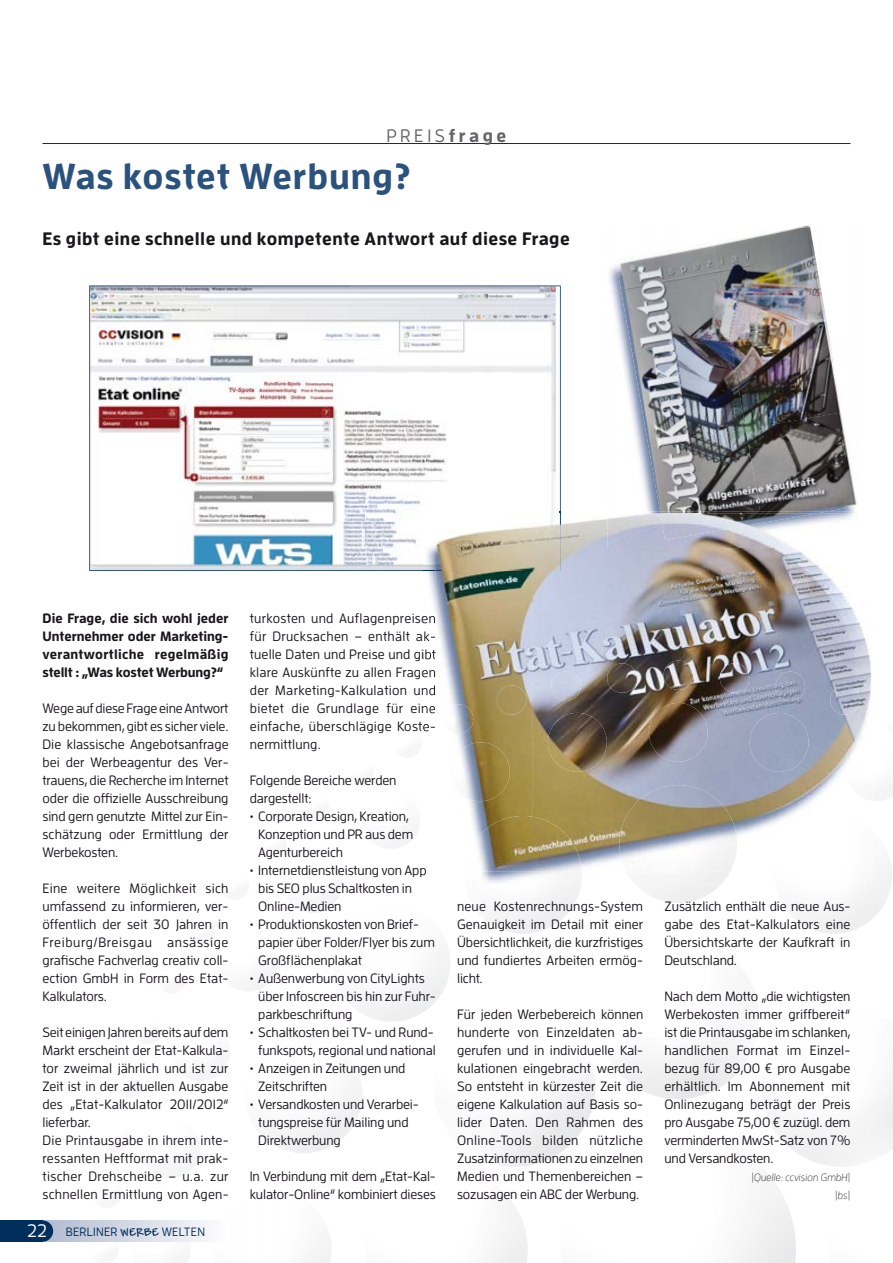
<style>
.page{position:relative;width:893px;height:1263px;background:#fff}
.page>*{position:absolute;margin:0;border:0;box-sizing:border-box;transform-origin:0 0}
.t1{font:700 36px "Enzo OT";letter-spacing:.025em;color:#2a527d}
.t2{font:700 18px "Enzo OT";letter-spacing:.025em;color:#1a171c}
.t3{font:500 18px "Enzo OT";color:#646567}
.t4{font:500 13.5px/18px "Enzo OT";letter-spacing:-.01em;color:#1a171c}
.t5{font:700 13.5px/18px "Enzo OT";letter-spacing:.01em;color:#1a171c;text-align:justify}
.t6{font:500 12px "Enzo OT";letter-spacing:.02em;color:#002f5c}
.t7{font:italic 300 10.5px/18px "Enzo OT";color:#1a171c;text-align:right}
.s1{font-weight:700}
.s2{font-size:18px;color:#fff}
.s3{font-family:"Andy";font-weight:700}
</style>
<div class="page">
<img style="left:609px;top:266px;width:39px;height:245px">
<img style="left:615px;top:245px;width:97px;height:108px">
<img style="left:712px;top:227px;width:114px;height:108px">
<img style="left:632px;top:335px;width:97px;height:111px">
<img style="left:729px;top:318px;width:112px;height:111px">
<img style="left:648px;top:429px;width:97px;height:82px">
<img style="left:745px;top:412px;width:112px;height:99px">
<img style="left:180px;top:1260px;width:8px;height:3px">
<div style="left:43px;top:1220px;width:186px;height:22px;background:linear-gradient(to right,#b1bad0,#fdfdfe)"></div>
<div style="left:32px;top:1220px;width:21px;height:22px;background:#002f5c;border-radius:50%"></div>
<div style="left:0;top:1220px;width:43px;height:22px;background:#002f5c"></div>
<hr style="left:43px;top:143px;width:807px;height:1px;background:#002f5c">
<svg style="left:89px;top:285px;width:472px;height:286px"></svg>
<img style="left:424px;top:571px;width:158px;height:314px">
<svg style="left:423px;top:613px;width:13px;height:12px"></svg>
<svg style="left:424px;top:631px;width:11px;height:10px"></svg>
<svg style="left:423px;top:649px;width:13px;height:12px"></svg>
<svg style="left:423px;top:667px;width:13px;height:12px"></svg>
<svg style="left:423px;top:685px;width:13px;height:12px"></svg>
<svg style="left:423px;top:703px;width:13px;height:12px"></svg>
<svg style="left:423px;top:721px;width:12px;height:12px"></svg>
<svg style="left:423px;top:865px;width:3px;height:12px"></svg>
<img style="left:423px;top:513px;width:109px;height:58px">
<svg style="left:423px;top:570px;width:13px;height:1px"></svg>
<img style="left:648px;top:511px;width:207px;height:2px">
<img style="left:660px;top:511px;width:168px;height:2px">
<img style="left:436px;top:511px;width:120px;height:2px">
<img style="left:532px;top:513px;width:243px;height:307px">
<img style="left:775px;top:548px;width:96px;height:321px">
<img style="left:436px;top:571px;width:97px;height:301px">
<img style="left:582px;top:820px;width:37px;height:47px">
<img style="left:607px;top:513px;width:246px;height:35px">
<img style="left:660px;top:513px;width:157px;height:27px">
<img style="left:464px;top:816px;width:118px;height:56px">
<img style="left:619px;top:785px;width:118px;height:87px">
<div style="left:750px;top:713px;width:59px;height:59px;background:#9aa3bf"></div>
<img style="left:451px;top:742px;width:59px;height:59px">
<img style="left:649px;top:703px;width:59px;height:59px;border-radius:29px">
<img style="left:548px;top:713px;width:59px;height:59px">
<img style="left:830px;top:685px;width:30px;height:30px">
<img style="left:775px;top:672px;width:30px;height:29px">
<img style="left:720px;top:663px;width:29px;height:30px">
<img style="left:444px;top:704px;width:29px;height:30px">
<img style="left:663px;top:660px;width:30px;height:30px;border-radius:15px">
<img style="left:607px;top:663px;width:30px;height:30px">
<img style="left:551px;top:672px;width:30px;height:29px">
<img style="left:497px;top:685px;width:29px;height:30px">
<img style="left:436px;top:513px;width:124px;height:57px">
<h2 class="t3" style="left:386px;top:126px;width:121px">PREIS<span class="s1">frage</span></h2>
<h1 class="t1" style="left:43px;top:155px;width:369px">Was kostet Werbung?</h1>
<h2 class="t2" style="left:43px;top:228px;width:529px">Es gibt eine schnelle und kompetente Antwort auf diese Frage</h2>
<p class="t5" style="left:43px;top:609px;width:188px">Die Frage, die sich wohl jeder Unternehmer oder Marketing&shy;verantwortliche regelmäßig stellt : „Was kostet Werbung?“</p>
<p class="t4" style="left:43px;top:699px;width:188px;text-align:justify">Wege auf diese Frage eine Antwort zu bekommen, gibt es sicher viele.<br>Die klassische Angebotsanfrage bei der Werbeagentur des Ver&shy;trauens, die Recherche im Internet oder die offizielle Ausschreibung sind gern genutzte Mittel zur Ein&shy;schätzung oder Ermittlung der Werbekosten.</p>
<p class="t4" style="left:43px;top:879px;width:188px;text-align:justify">Eine weitere Möglichkeit sich umfassend zu informieren, ver&shy;öffentlich der seit 30 Jahren in Freiburg/Breisgau ansässige grafische Fachverlag creativ coll&shy;ection GmbH in Form des Etat-Kalkulators.</p>
<p class="t4" style="left:43px;top:1023px;width:188px">Seit einigen Jahren bereits auf dem<br>Markt erscheint der Etat-Kalkula&shy;tor zweimal jährlich und ist zur<br>Zeit ist in der aktuellen Ausgabe des „Etat-Kalkulator 2011/2012“ lieferbar.<br>Die Printausgabe in ihrem inte&shy;ressanten Heftformat mit prak&shy;tischer Drehscheibe – u.a. zur schnellen Ermittlung von Agen-</p>
<p class="t6" style="left:27px;top:1225px;width:179px"><span class="s2">22</span> BERLINER <span class="s3">WERBE</span> WELTEN</p>
<p class="t4" style="left:250px;top:609px;width:188px;text-align:justify">turkosten und Auflagenpreisen für Drucksachen – enthält ak&shy;tuelle Daten und Preise und gibt klare Auskünfte zu allen Fragen der Marketing-Kalkulation und bietet die Grundlage für eine einfache, überschlägige Koste&shy;nermittlung.</p>
<p class="t4" style="left:250px;top:771px;width:148px">Folgende Bereiche werden dargestellt:</p>
<p class="t4" style="left:258px;top:807px;width:156px;text-indent:-9px">• Corporate Design, Kreation,<br>Konzeption und PR aus dem<br>Agenturbereich</p>
<p class="t4" style="left:258px;top:861px;width:170px;text-indent:-9px">• Internetdienstleistung von App bis SEO plus Schaltkosten in<br>Online-Medien</p>
<p class="t4" style="left:258px;top:915px;width:178px;text-indent:-9px">• Produktionskosten von Brief&shy;papier über Folder/Flyer bis zum<br>Großflächenplakat</p>
<p class="t4" style="left:258px;top:969px;width:179px;text-indent:-9px">• Außenwerbung von CityLights über Infoscreen bis hin zur Fuhr&shy;parkbeschriftung</p>
<p class="t4" style="left:250px;top:1023px;width:187px;text-align:right">• Schaltkosten bei TV- und Rund&shy;funkspots, regional und national</p>
<p class="t4" style="left:258px;top:1059px;width:149px;text-indent:-9px">• Anzeigen in Zeitungen und<br>Zeitschriften</p>
<p class="t4" style="left:258px;top:1095px;width:162px;text-indent:-9px">• Versandkosten und Verarbei&shy;tungspreise für Mailing und<br>Direktwerbung</p>
<p class="t4" style="left:250px;top:1167px;width:188px">In Verbindung mit dem „Etat-Kal&shy;kulator-Online“ kombiniert dieses</p>
<p class="t4" style="left:457px;top:897px;width:188px;text-align:justify">neue Kostenrechnungs-System Genauigkeit im Detail mit einer Übersichtlichkeit, die kurzfristiges und fundiertes Arbeiten ermög&shy;licht.</p>
<p class="t4" style="left:457px;top:1005px;width:188px;text-align:justify">Für jeden Werbebereich können hunderte von Einzeldaten ab&shy;gerufen und in individuelle Kal&shy;kulationen eingebracht werden.<br>So entsteht in kürzester Zeit die eigene Kalkulation auf Basis so&shy;lider Daten. Den Rahmen des Online-Tools bilden nützliche Zusatz informationen zu einzelnen Medien und Themenbereichen – sozusagen ein ABC der Werbung.</p>
<p class="t4" style="left:664px;top:897px;width:188px;text-align:justify">Zusätzlich enthält die neue Aus&shy;gabe des Etat-Kalkulators eine Übersichtskarte der Kaufkraft in Deutschland.</p>
<p class="t4" style="left:664px;top:987px;width:188px;text-align:justify">Nach dem Motto „die wichtigsten Werbekosten immer griffbereit“ ist die Printausgabe im schlanken, handlichen Format im Einzel&shy;bezug für 89,00 € pro Ausgabe erhältlich. Im Abonnement mit Onlinezugang beträgt der Preis pro Ausgabe 75,00 € zuzügl. dem verminderten MwSt-Satz von 7% und Versandkosten.</p>
<p class="t7" style="left:751px;top:1168px;width:101px">|Quelle: ccvision GmbH| |bs|</p>
</div>
